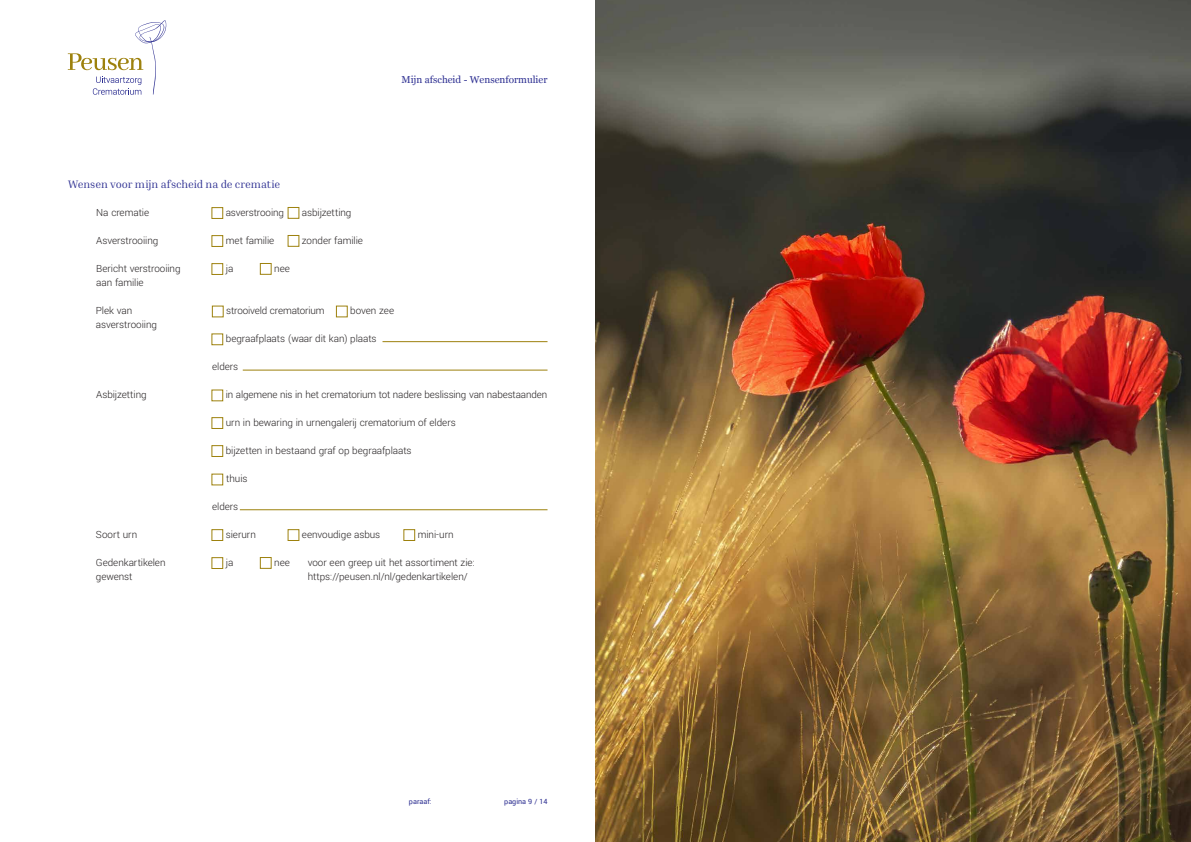
<style>
.page{position:relative;width:1191px;height:842px;background:#fff}
.page>*{position:absolute;margin:0;border:0;box-sizing:border-box;transform-origin:0 0}
.t1{font:300 11px/14px "Yantramanav";letter-spacing:-.005em;color:#231f20}
.t2{font:11px "Inria Serif";letter-spacing:-.01em;color:#2e3092}
.t3{font:10px "Georgia";color:#2e3092}
.t4{font:8px "Yantramanav";color:#2e3092}
</style>
<div class="page">
<svg style="left:68px;top:20px;width:98px;height:75px"></svg>
<div style="left:212px;top:529px;width:11px;height:12px;border:1px solid #9d810d"></div>
<div style="left:212px;top:334px;width:11px;height:11px;border:1px solid #9d810d"></div>
<div style="left:212px;top:417px;width:11px;height:12px;border:1px solid #9d810d"></div>
<div style="left:212px;top:445px;width:11px;height:12px;border:1px solid #9d810d"></div>
<div style="left:212px;top:235px;width:11px;height:12px;border:1px solid #9d810d"></div>
<div style="left:212px;top:207px;width:11px;height:12px;border:1px solid #9d810d"></div>
<div style="left:212px;top:263px;width:11px;height:12px;border:1px solid #9d810d"></div>
<div style="left:212px;top:557px;width:11px;height:12px;border:1px solid #9d810d"></div>
<div style="left:288px;top:529px;width:11px;height:12px;border:1px solid #9d810d"></div>
<div style="left:403px;top:529px;width:12px;height:12px;border:1px solid #9d810d"></div>
<div style="left:212px;top:306px;width:11px;height:11px;border:1px solid #9d810d"></div>
<div style="left:336px;top:306px;width:11px;height:11px;border:1px solid #9d810d"></div>
<div style="left:288px;top:235px;width:11px;height:12px;border:1px solid #9d810d"></div>
<div style="left:288px;top:207px;width:11px;height:12px;border:1px solid #9d810d"></div>
<div style="left:260px;top:263px;width:11px;height:12px;border:1px solid #9d810d"></div>
<div style="left:260px;top:557px;width:11px;height:12px;border:1px solid #9d810d"></div>
<hr style="left:243px;top:370px;width:304px;height:1px;background:#9d810d">
<hr style="left:240px;top:510px;width:307px;height:1px;background:#9d810d">
<hr style="left:382px;top:341px;width:165px;height:1px;background:#9d810d">
<img style="left:595px;top:0;width:596px;height:842px">
<p class="t2" style="left:68px;top:177px;width:213px">Wensen voor mijn afscheid na de crematie</p>
<p class="t1" style="left:96px;top:205px;width:54px">Na crematie</p>
<p class="t1" style="left:226px;top:205px;width:60px">asverstrooing</p>
<p class="t1" style="left:96px;top:233px;width:64px">Asverstrooiing</p>
<p class="t1" style="left:226px;top:233px;width:50px">met familie</p>
<p class="t1" style="left:96px;top:261px;width:86px">Bericht verstrooiing aan familie</p>
<p class="t1" style="left:226px;top:261px;width:9px">ja</p>
<p class="t1" style="left:274px;top:261px;width:17px">nee</p>
<p class="t1" style="left:302px;top:205px;width:51px">asbijzetting</p>
<p class="t1" style="left:302px;top:233px;width:63px">zonder familie</p>
<p class="t3" style="left:401px;top:72px;width:148px">Mijn afscheid - Wensenformulier</p>
<p class="t1" style="left:96px;top:303px;width:63px">Plek van asverstrooiing</p>
<p class="t1" style="left:226px;top:303px;width:100px">strooiveld crematorium</p>
<p class="t1" style="left:350px;top:303px;width:45px">boven zee</p>
<p class="t1" style="left:226px;top:331px;width:152px">begraafplaats (waar dit kan) plaats</p>
<p class="t1" style="left:212px;top:359px;width:28px">elders</p>
<p class="t1" style="left:96px;top:387px;width:52px">Asbijzetting</p>
<p class="t1" style="left:226px;top:387px;width:323px">in algemene nis in het crematorium tot nadere beslissing van nabestaanden</p>
<p class="t1" style="left:226px;top:415px;width:231px">urn in bewaring in urnengalerij crematorium of elders</p>
<p class="t1" style="left:226px;top:443px;width:187px">bijzetten in bestaand graf op begraafplaats</p>
<p class="t1" style="left:226px;top:471px;width:23px">thuis</p>
<p class="t1" style="left:212px;top:499px;width:28px">elders</p>
<p class="t1" style="left:96px;top:527px;width:43px">Soort urn</p>
<p class="t1" style="left:96px;top:555px;width:71px">Gedenkartikelen gewenst</p>
<p class="t1" style="left:226px;top:527px;width:32px">sierurn</p>
<p class="t1" style="left:226px;top:555px;width:9px">ja</p>
<p class="t1" style="left:302px;top:527px;width:80px">eenvoudige asbus</p>
<p class="t1" style="left:418px;top:527px;width:37px">mini-urn</p>
<p class="t1" style="left:274px;top:555px;width:17px">nee</p>
<p class="t1" style="left:308px;top:555px;width:169px">voor een greep uit het assortiment zie: https://peusen.nl/nl/gedenkartikelen/</p>
<p class="t4" style="left:409px;top:796px;width:24px">paraaf:</p>
<p class="t4" style="left:504px;top:796px;width:45px">pagina 9 / 14</p>
</div>
